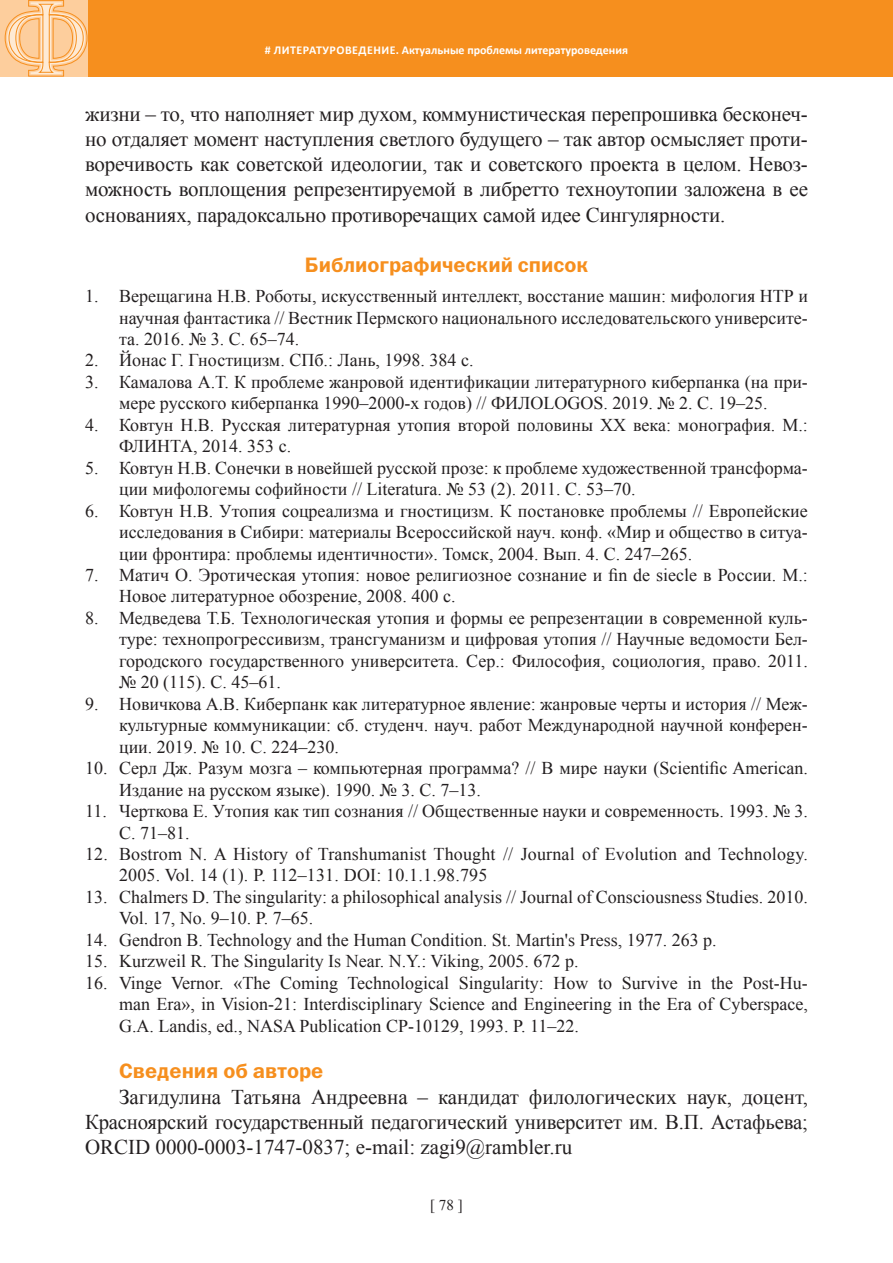
<style>
.page{position:relative;width:893px;height:1263px;background:#fff}
.page>*{position:absolute;margin:0;border:0;box-sizing:border-box;transform-origin:0 0}
.t1{font:21px/25.2px "Times New Roman";letter-spacing:-.01em;color:#231f20;text-align:justify}
.t2{font:21px "ez Franklin Goth Demi";color:#f68f1e}
.t3{font:18px/21.5px "Times New Roman";color:#231f20}
.t4{font:15px "Times New Roman";color:#231f20}
.t5{font:700 12px "Calibri";color:#fff}
</style>
<div class="page">
<div style="left:0;top:0;width:893px;height:77px;background:#f68f1e"></div>
<div style="left:0;top:0;width:88px;height:77px;background:#fdce9d"></div>
<svg style="left:4px;top:0;width:84px;height:77px"></svg>
<p class="t5" style="left:265px;top:43px;width:80px"># Лите ратуроведение</p>
<p class="t5" style="left:396px;top:43px;width:234px">. Актуальные проблемы литературоведения</p>
<p class="t1" style="left:85px;top:101px;width:724px">жизни – то, что наполняет мир духом, коммунистическая перепрошивка бесконеч&shy;но отдаляет момент наступления светлого будущего – так автор осмысляет проти&shy;воречивость как советской идеологии, так и советского проекта в целом. Невоз&shy;можность воплощения репрезентируемой в либретто техноутопии заложена в ее основаниях, парадоксально противоречащих самой идее Сингулярности.</p>
<p class="t2" style="left:305px;top:253px;width:285px">Библиографический список</p>
<p class="t3" style="left:119px;top:285px;width:690px;text-align:justify;text-indent:-34px">1. Верещагина Н.В. Роботы, искусственный интеллект, восстание машин: мифология НТР и научная фантастика // Вестник Пермского национального исследовательского университе&shy;та. 2016. № 3. С. 65–74.</p>
<p class="t3" style="left:85px;top:349px;width:390px">2. Йонас Г. Гностицизм. СПб.: Лань, 1998. 384 с.</p>
<p class="t3" style="left:85px;top:371px;width:724px;text-align:center">3. Камалова А.Т. К проблеме жанровой идентификации литературного киберпанка (на при&shy;мере русского киберпанка 1990–2000-х годов) // ФИЛОLOGOS. 2019. № 2. С. 19–25.</p>
<p class="t3" style="left:119px;top:414px;width:690px;text-indent:-34px">4. Ковтун Н.В. Русская литературная утопия второй половины XX века: монография. М.:<br>ФЛИНТА, 2014. 353 с.</p>
<p class="t3" style="left:119px;top:457px;width:690px;text-indent:-34px">5. Ковтун Н.В. Сонечки в новейшей русской прозе: к проблеме художественной трансформа&shy;ции мифологемы софийности // Literatura. № 53 (2). 2011. С. 53–70.</p>
<p class="t3" style="left:119px;top:500px;width:690px;text-align:justify;text-indent:-34px">6. Ковтун Н.В. Утопия соцреализма и гностицизм. К постановке проблемы // Европейские исследования в Сибири: материалы Всероссийской науч. конф. «Мир и общество в ситуа&shy;ции фронтира: проблемы идентичности». Томск, 2004. Вып. 4. С. 247–265.</p>
<p class="t3" style="left:119px;top:564px;width:690px;text-indent:-34px">7. Матич О. Эротическая утопия: новое религиозное сознание и fin de siecle в России. М.:<br>Новое литературное обозрение, 2008. 400 с.</p>
<p class="t3" style="left:119px;top:607px;width:690px;text-align:justify;text-indent:-34px">8. Медведева Т.Б. Технологическая утопия и формы ее репрезентации в современной куль&shy;туре: технопрогрессивизм, трансгуманизм и цифровая утопия // Научные ведомости Бел&shy;городского государственного университета. Сер.: Философия, социология, право. 2011. № 20 (115). С. 45–61.</p>
<p class="t3" style="left:119px;top:693px;width:690px;text-align:justify;text-indent:-34px">9. Новичкова А.В. Киберпанк как литературное явление: жанровые черты и история // Меж&shy;культурные коммуникации: сб. студенч. науч. работ Международной научной конферен&shy;ции. 2019. № 10. С. 224–230.</p>
<p class="t3" style="left:119px;top:757px;width:690px;text-indent:-34px">10. Серл Дж. Разум мозга – компьютерная программа? // В мире науки (Scientific American.<br>Издание на русском языке). 1990. № 3. С. 7–13.</p>
<p class="t3" style="left:119px;top:800px;width:690px;text-indent:-34px">11. Черткова Е. Утопия как тип сознания // Общественные науки и современность. 1993. № 3.<br>С. 71–81.</p>
<p class="t3" style="left:119px;top:843px;width:690px;text-indent:-34px">12. Bostrom N. A History of Transhumanist Thought // Journal of Evolution and Technology.<br>2005. Vol. 14 (1). p. 112–131. doi: 10.1.1.98.795</p>
<p class="t3" style="left:119px;top:886px;width:690px;text-indent:-34px">13. Chalmers D. The singularity: a philosophical analysis // Journal of Consciousness Studies. 2010.<br>Vol. 17, No. 9–10. P. 7–65.</p>
<p class="t3" style="left:85px;top:929px;width:633px">14. Gendron B. Technology and the Human Condition. St. Martin's Press, 1977. 263 p.</p>
<p class="t3" style="left:85px;top:950px;width:495px">15. Kurzweil R. The Singularity Is Near. N.Y.: Viking, 2005. 672 p.</p>
<p class="t3" style="left:119px;top:972px;width:690px;text-align:justify;text-indent:-34px">16. Vinge Vernor. «The Coming Technological Singularity: How to Survive in the Post-Hu&shy;man Era», in Vision-21: Interdisciplinary Science and Engineering in the Era of Cyberspace, G.A. Landis, ed., NASA Publication CP-10129, 1993. P. 11–22.</p>
<p class="t2" style="left:119px;top:1059px;width:206px">Сведения об авторе</p>
<p class="t1" style="left:85px;top:1084px;width:724px;text-indent:34px">Загидулина Татьяна Андреевна – кандидат филологических наук, доцент, Красноярский государственный педагогический университет им. В.П. Астафьева; ORCID 0000-0003-1747-0837; e-mail: zagi9@rambler.ru</p>
<p class="t4" style="left:430px;top:1194px;width:34px">[ 78 ]</p>
</div>
